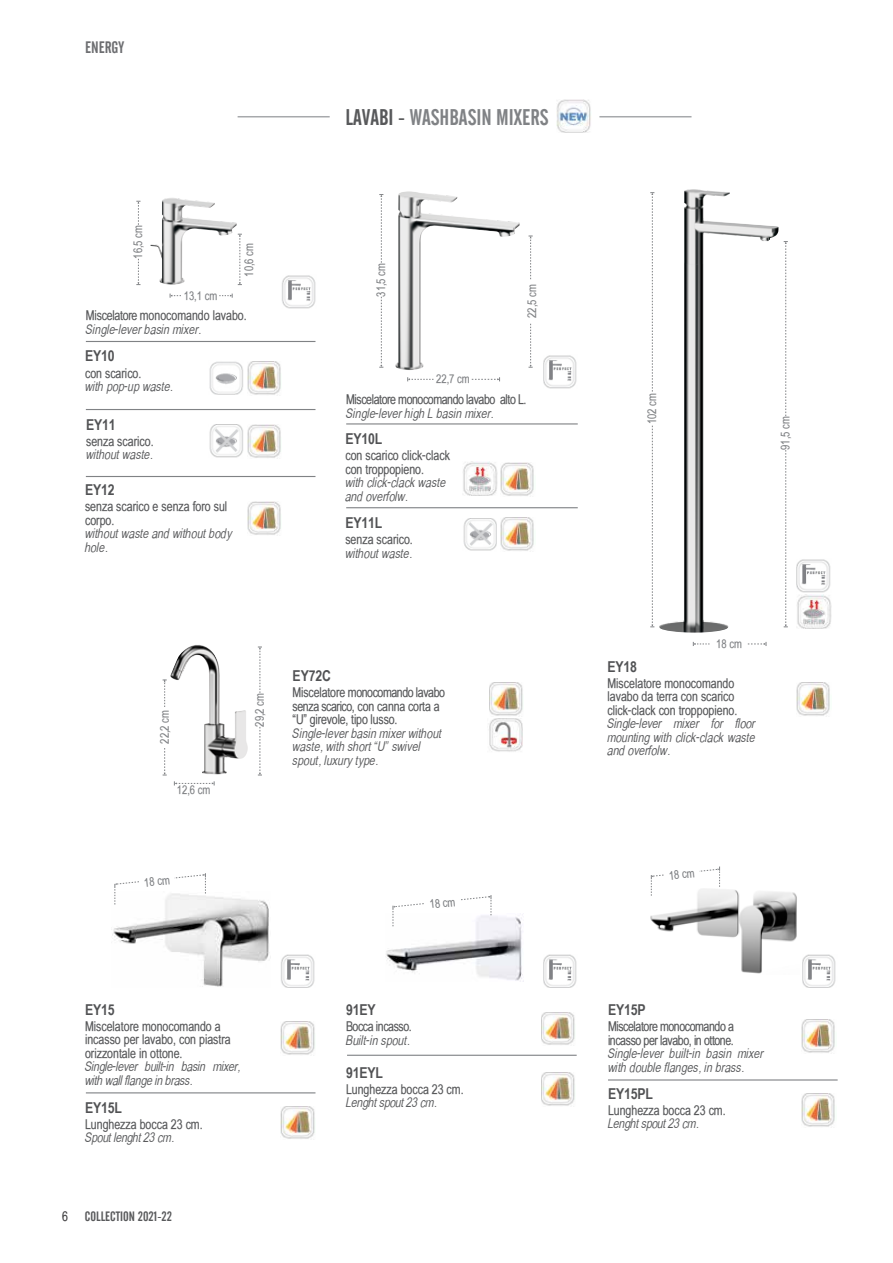
<style>
.page{position:relative;width:893px;height:1263px;background:#fff}
.page>*{position:absolute;margin:0;border:0;box-sizing:border-box;transform-origin:0 0}
.t1{font:22.5px "Alternate Gothic No 2 BT";color:#808285}
.t2{font:16.5px "Alternate Gothic No 2 BT";color:#6d6e71}
.t3{font:700 15px "Arial Narrow";letter-spacing:-.01em;color:#515254}
.t4{font:13.5px/13.5px "Babel Sans";color:#58595b}
.t5{font:italic 13.5px/13.5px "Babel Sans";color:#58595b}
.t6{font:italic 13.5px/13.5px "Babel Sans";letter-spacing:-.02em;color:#58595b}
.t7{font:13.5px/13.5px "Babel Sans";letter-spacing:-.03em;color:#58595b}
.t8{font:13.5px "Alternate Gothic No 2 BT";color:#58595b}
.t9{font:12px "Babel Sans";color:#808285}
.s1{color:#58595b}
.s2{font-family:"Babel Sans";color:#414042}
</style>
<div class="page">
<hr style="left:86px;top:341px;width:229px;height:1px;background:#808285">
<hr style="left:86px;top:409px;width:229px;height:1px;background:#808285">
<hr style="left:86px;top:476px;width:229px;height:1px;background:#808285">
<hr style="left:86px;top:1092px;width:229px;height:1px;background:#808285">
<hr style="left:347px;top:1055px;width:230px;height:1px;background:#808285">
<hr style="left:608px;top:1079px;width:230px;height:1px;background:#808285">
<hr style="left:346px;top:423px;width:232px;height:1px;background:#808285">
<hr style="left:346px;top:507px;width:232px;height:1px;background:#808285">
<img style="left:659px;top:189px;width:120px;height:444px">
<svg style="left:650px;top:426px;width:4px;height:202px"></svg>
<svg style="left:650px;top:192px;width:4px;height:200px"></svg>
<svg style="left:784px;top:450px;width:4px;height:178px"></svg>
<svg style="left:784px;top:241px;width:4px;height:175px"></svg>
<svg style="left:693px;top:642px;width:16px;height:4px"></svg>
<svg style="left:748px;top:642px;width:19px;height:4px"></svg>
<img style="left:150px;top:198px;width:87px;height:87px">
<svg style="left:136px;top:259px;width:4px;height:26px"></svg>
<svg style="left:136px;top:201px;width:4px;height:24px"></svg>
<svg style="left:170px;top:294px;width:11px;height:4px"></svg>
<svg style="left:219px;top:294px;width:14px;height:4px"></svg>
<svg style="left:238px;top:234px;width:4px;height:51px"></svg>
<img style="left:395px;top:191px;width:125px;height:179px">
<svg style="left:379px;top:297px;width:4px;height:71px"></svg>
<svg style="left:379px;top:194px;width:4px;height:69px"></svg>
<svg style="left:407px;top:377px;width:26px;height:4px"></svg>
<svg style="left:472px;top:377px;width:28px;height:4px"></svg>
<svg style="left:529px;top:323px;width:4px;height:45px"></svg>
<svg style="left:529px;top:236px;width:4px;height:44px"></svg>
<img style="left:112px;top:892px;width:159px;height:95px">
<img style="left:650px;top:889px;width:147px;height:85px">
<img style="left:170px;top:645px;width:78px;height:129px">
<svg style="left:258px;top:727px;width:4px;height:49px"></svg>
<svg style="left:258px;top:647px;width:4px;height:46px"></svg>
<svg style="left:174px;top:781px;width:41px;height:4px"></svg>
<svg style="left:163px;top:748px;width:4px;height:28px"></svg>
<svg style="left:163px;top:680px;width:4px;height:27px"></svg>
<hr style="left:599px;top:116px;width:92px;height:1px;background:#a7a9ac">
<hr style="left:238px;top:116px;width:92px;height:1px;background:#a7a9ac">
<img style="left:386px;top:914px;width:137px;height:67px">
<svg style="left:393px;top:895px;width:99px;height:31px"></svg>
<svg style="left:115px;top:873px;width:91px;height:31px"></svg>
<svg style="left:651px;top:866px;width:69px;height:30px"></svg>
<img style="left:556px;top:99px;width:35px;height:34px">
<img style="left:209px;top:361px;width:34px;height:34px">
<img style="left:209px;top:425px;width:34px;height:33px">
<img style="left:463px;top:462px;width:34px;height:34px">
<img style="left:797px;top:595px;width:34px;height:33px">
<img style="left:463px;top:518px;width:34px;height:33px">
<img style="left:489px;top:718px;width:34px;height:34px">
<img style="left:282px;top:275px;width:34px;height:33px">
<img style="left:543px;top:355px;width:34px;height:33px">
<img style="left:797px;top:559px;width:34px;height:34px">
<img style="left:802px;top:954px;width:34px;height:34px">
<img style="left:543px;top:954px;width:34px;height:34px">
<img style="left:281px;top:954px;width:34px;height:34px">
<img style="left:247px;top:361px;width:34px;height:34px">
<img style="left:247px;top:425px;width:34px;height:33px">
<img style="left:247px;top:502px;width:34px;height:33px">
<img style="left:500px;top:518px;width:34px;height:33px">
<img style="left:489px;top:682px;width:34px;height:34px">
<img style="left:797px;top:682px;width:33px;height:34px">
<img style="left:801px;top:1019px;width:34px;height:34px">
<img style="left:801px;top:1093px;width:34px;height:34px">
<img style="left:541px;top:1072px;width:34px;height:34px">
<img style="left:541px;top:1012px;width:34px;height:33px">
<img style="left:281px;top:1021px;width:34px;height:34px">
<img style="left:281px;top:1106px;width:34px;height:33px">
<img style="left:500px;top:463px;width:34px;height:33px">
<p class="t2" style="left:85px;top:38px;width:41px">ENERGY</p>
<p class="t9" style="left:131px;top:259px;width:35px;rotate:-90deg">16,5 cm</p>
<p class="t9" style="left:184px;top:288px;width:35px">13,1 cm</p>
<p class="t9" style="left:242px;top:277px;width:35px;rotate:-90deg">10,6 cm</p>
<p class="t4" style="left:86px;top:309px;width:162px">Miscelatore monocomando lavabo.</p>
<p class="t5" style="left:86px;top:323px;width:117px">Single-lever basin mixer.</p>
<p class="t3" style="left:85px;top:345px;width:31px">EY10</p>
<p class="t4" style="left:85px;top:366px;width:58px">con scarico.</p>
<p class="t5" style="left:85px;top:380px;width:90px">with pop-up waste.</p>
<p class="t3" style="left:86px;top:413px;width:31px">EY11</p>
<p class="t4" style="left:86px;top:434px;width:69px">senza scarico.</p>
<p class="t5" style="left:86px;top:448px;width:68px">without waste.</p>
<p class="t3" style="left:85px;top:478px;width:31px">EY12</p>
<p class="t4" style="left:85px;top:500px;width:144px">senza scarico e senza foro sul corpo.</p>
<p class="t5" style="left:85px;top:527px;width:149px">without waste and without body hole.</p>
<h1 class="t1" style="left:345px;top:104px;width:205px"><span class="s1">LAVABI -</span> WASHBASIN MIXERS</h1>
<p class="t9" style="left:374px;top:297px;width:35px;rotate:-90deg">31,5 cm</p>
<p class="t9" style="left:436px;top:372px;width:35px">22,7 cm</p>
<p class="t9" style="left:525px;top:318px;width:35px;rotate:-90deg">22,5 cm</p>
<p class="t7" style="left:346px;top:393px;width:182px">Miscelatore monocomando lavabo alto L.</p>
<p class="t5" style="left:346px;top:406px;width:149px">Single-lever high L basin mixer.</p>
<p class="t3" style="left:345px;top:427px;width:39px">EY10L</p>
<p class="t4" style="left:345px;top:449px;width:106px">con scarico click-clack con troppopieno.</p>
<p class="t5" style="left:345px;top:476px;width:102px">with click-clack waste and overfolw.</p>
<p class="t3" style="left:345px;top:511px;width:39px">EY11L</p>
<p class="t4" style="left:345px;top:533px;width:69px">senza scarico.</p>
<p class="t5" style="left:345px;top:546px;width:68px">without waste.</p>
<p class="t9" style="left:158px;top:744px;width:35px;rotate:-90deg">22,2 cm</p>
<p class="t9" style="left:177px;top:783px;width:35px">12,6 cm</p>
<p class="t9" style="left:143px;top:875px;width:27px;rotate:-6deg">18 cm</p>
<p class="t9" style="left:253px;top:727px;width:35px;rotate:-90deg">29,2 cm</p>
<p class="t3" style="left:293px;top:665px;width:40px">EY72C</p>
<p class="t4" style="left:293px;top:686px;width:154px">Miscelatore monocomando lavabo senza scarico, con canna corta a “U” girevole, tipo lusso.</p>
<p class="t5" style="left:293px;top:726px;width:151px">Single-lever basin mixer without waste, with short “U” swivel spout, luxury type.</p>
<p class="t9" style="left:429px;top:897px;width:27px;rotate:-6deg">18 cm</p>
<p class="t3" style="left:85px;top:998px;width:31px">EY15</p>
<p class="t4" style="left:85px;top:1019px;width:147px">Miscelatore monocomando a incasso per lavabo, con piastra orizzontale in ottone.</p>
<p class="t6" style="left:85px;top:1060px;width:157px">Single-lever built-in basin mixer, with wall flange in brass.</p>
<p class="t3" style="left:85px;top:1096px;width:39px">EY15L</p>
<p class="t4" style="left:85px;top:1117px;width:119px">Lunghezza bocca 23 cm.</p>
<p class="t6" style="left:85px;top:1131px;width:91px">Spout lenght 23 cm.</p>
<p class="t8" style="left:62px;top:1208px;width:112px"><span class="s2">6</span> COLLECTION 2021-22</p>
<p class="t3" style="left:346px;top:998px;width:31px">91EY</p>
<p class="t7" style="left:346px;top:1020px;width:67px">Bocca incasso.</p>
<p class="t5" style="left:346px;top:1033px;width:66px">Built-in spout.</p>
<p class="t3" style="left:346px;top:1061px;width:39px">91EYL</p>
<p class="t4" style="left:346px;top:1082px;width:119px">Lunghezza bocca 23 cm.</p>
<p class="t6" style="left:346px;top:1096px;width:93px">Lenght spout 23 cm.</p>
<p class="t9" style="left:645px;top:424px;width:32px;rotate:-90deg">102 cm</p>
<p class="t9" style="left:779px;top:450px;width:35px;rotate:-90deg">91,5 cm</p>
<p class="t9" style="left:716px;top:637px;width:27px">18 cm</p>
<p class="t3" style="left:607px;top:655px;width:31px">EY18</p>
<p class="t4" style="left:607px;top:676px;width:131px">Miscelatore monocomando lavabo da terra con scarico click-clack con troppopieno.</p>
<p class="t5" style="left:607px;top:717px;width:149px;text-align:justify">Single-lever mixer for floor mounting with click-clack waste and overfolw.</p>
<p class="t9" style="left:668px;top:869px;width:27px;rotate:-6deg">18 cm</p>
<p class="t3" style="left:608px;top:998px;width:39px">EY15P</p>
<p class="t7" style="left:608px;top:1020px;width:127px">Miscelatore monocomando a incasso per lavabo, in ottone.</p>
<p class="t5" style="left:608px;top:1047px;width:157px">Single-lever built-in basin mixer with double flanges, in brass.</p>
<p class="t3" style="left:608px;top:1082px;width:47px">EY15PL</p>
<p class="t4" style="left:608px;top:1103px;width:119px">Lunghezza bocca 23 cm.</p>
<p class="t6" style="left:608px;top:1117px;width:93px">Lenght spout 23 cm.</p>
</div>
